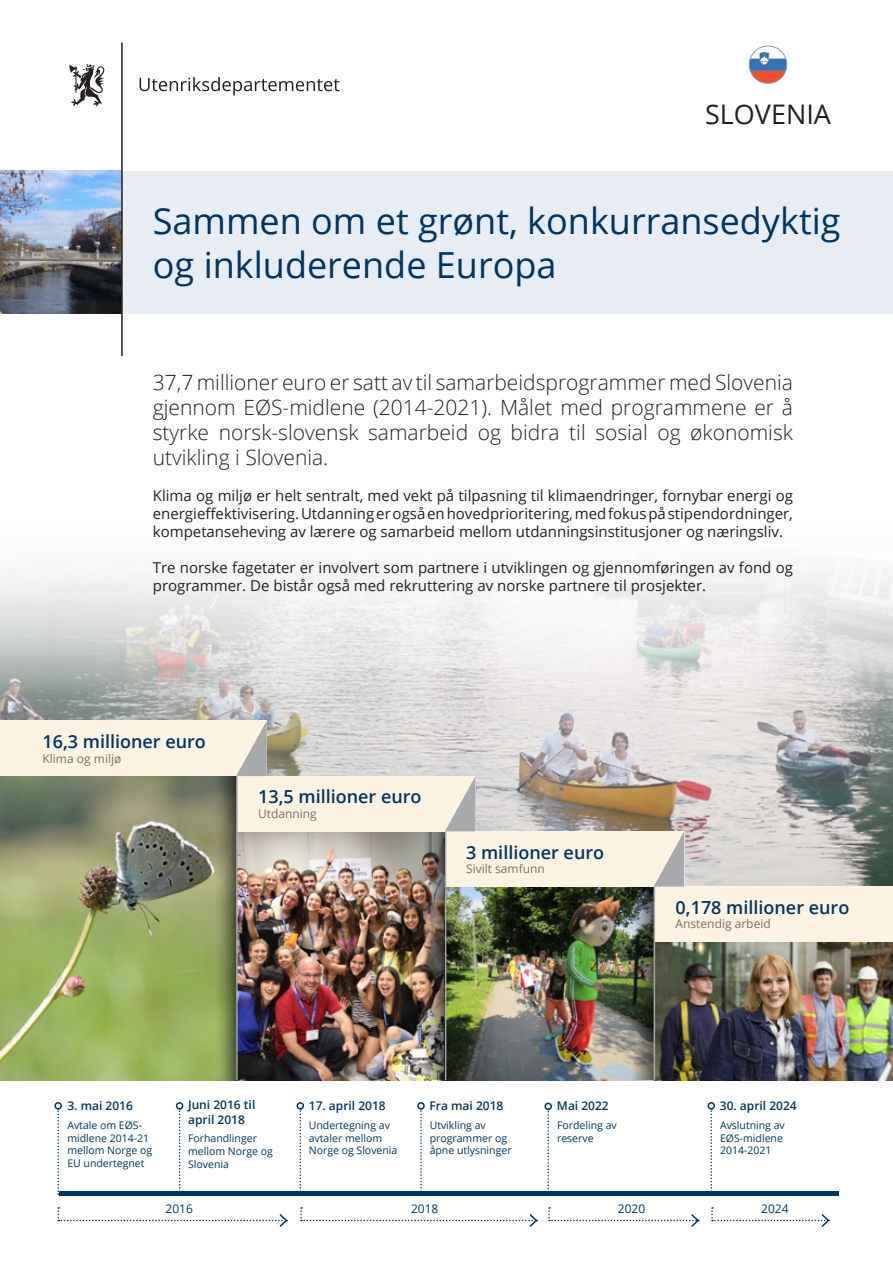
<style>
.page{position:relative;width:893px;height:1263px;background:#fff}
.page>*{position:absolute;margin:0;border:0;box-sizing:border-box;transform-origin:0 0}
.t1{font:36px/43.2px "Open Sans";color:#003562}
.t2{font:27px "Open Sans";color:#231f20}
.t3{font:300 21px/25.2px "Open Sans";color:#231f20;text-align:justify}
.Beløp_trapp{font:600 18px "Open Sans";color:#003562}
.t4{font:15px/18px "Open Sans";color:#231f20;text-align:justify}
.UD_sub_i_grafikk_hvi{font:600 12px/14.4px "Open Sans";color:#003562}
.Beløp_trapp-2{font:12px "Open Sans";color:#7c6e65}
.Tekst_trapp{font:12px "Open Sans";color:#7c6e65}
.UD_brød_i_tabell{font:12px "Open Sans";color:#003562}
.UD_liten_tekst_i_gra{font:10.5px/12.6px "Open Sans";color:#003562}
</style>
<div class="page">
<img style="left:0;top:568px;width:893px;height:319px">
<div style="left:122px;top:171px;width:771px;height:143px;background:#e8edf3"></div>
<img style="left:0;top:776px;width:214px;height:304px">
<img style="left:238px;top:831px;width:185px;height:249px">
<img style="left:655px;top:942px;width:238px;height:138px">
<img style="left:446px;top:887px;width:185px;height:193px">
<img style="left:423px;top:831px;width:22px;height:249px">
<img style="left:631px;top:887px;width:23px;height:193px">
<svg style="left:214px;top:776px;width:22px;height:304px;background:#788252"></svg>
<svg style="left:749px;top:46px;width:38px;height:37px"></svg>
<div style="left:749px;top:46px;width:38px;height:38px;border:1px solid #939598;border-radius:50%"></div>
<hr style="left:59px;top:1191px;width:780px;height:4px;background:#003562">
<svg style="left:57px;top:1109px;width:2px;height:86px"></svg>
<div style="left:54px;top:1102px;width:8px;height:7px;border:2px solid #003562;border-radius:50%"></div>
<svg style="left:179px;top:1109px;width:2px;height:82px"></svg>
<div style="left:176px;top:1102px;width:7px;height:7px;border:2px solid #003562;border-radius:50%"></div>
<svg style="left:420px;top:1109px;width:2px;height:82px"></svg>
<div style="left:417px;top:1102px;width:8px;height:7px;border:2px solid #003562;border-radius:50%"></div>
<svg style="left:300px;top:1109px;width:1px;height:82px"></svg>
<div style="left:297px;top:1102px;width:7px;height:7px;border:2px solid #003562;border-radius:50%"></div>
<svg style="left:547px;top:1110px;width:2px;height:81px"></svg>
<div style="left:544px;top:1102px;width:8px;height:8px;border:2px solid #003562;border-radius:50%"></div>
<svg style="left:710px;top:1109px;width:2px;height:82px"></svg>
<div style="left:707px;top:1102px;width:8px;height:7px;border:2px solid #003562;border-radius:50%"></div>
<img style="left:0;top:171px;width:121px;height:143px">
<svg style="left:58px;top:1207px;width:230px;height:20px"></svg>
<svg style="left:300px;top:1207px;width:238px;height:20px"></svg>
<svg style="left:548px;top:1207px;width:152px;height:20px"></svg>
<svg style="left:711px;top:1207px;width:119px;height:20px"></svg>
<div style="left:0;top:721px;width:267px;height:55px;background:#fcf3e3"></div>
<div style="left:237px;top:776px;width:238px;height:55px;background:#fcf3e3"></div>
<div style="left:445px;top:831px;width:239px;height:56px;background:#fcf3e3"></div>
<div style="left:654px;top:887px;width:239px;height:55px;background:#fcf3e3"></div>
<svg style="left:140px;top:77px;width:199px;height:18px"></svg>
<svg style="left:69px;top:64px;width:36px;height:43px"></svg>
<hr style="left:121px;top:43px;width:2px;height:313px;background:#231f20">
<svg style="left:236px;top:721px;width:31px;height:55px"></svg>
<svg style="left:445px;top:777px;width:30px;height:54px"></svg>
<svg style="left:654px;top:832px;width:30px;height:55px"></svg>
<hr style="left:445px;top:831px;width:1px;height:249px;background:#a8a9ad">
<hr style="left:654px;top:887px;width:1px;height:193px;background:#a8a9ad">
<hr style="left:236px;top:776px;width:2px;height:304px;background:#a8a9ad">
<p class="t2" style="left:705px;top:95px;width:127px">SLOVENIA</p>
<p class="t1" style="left:153px;top:199px;width:689px">Sammen om et grønt, konkurransedyktig og inkluderende Europa</p>
<p class="t3" style="left:153px;top:369px;width:642px">37,7 millioner euro er satt av til samarbeidsprogrammer med Slovenia gjennom EØS-midlene (2014-2021). Målet med programmene er å styrke norsk-slovensk samarbeid og bidra til sosial og økonomisk utvikling i Slovenia.</p>
<p class="t4" style="left:153px;top:486px;width:642px">Klima og miljø er helt sentralt, med vekt på tilpasning til klimaendringer, fornybar energi og energieffektivisering. Utdanning er også en hovedprioritering, med fokus på stipendordninger, kompetanseheving av lærere og samarbeid mellom utdanningsinstitusjoner og næringsliv.</p>
<p class="t4" style="left:153px;top:558px;width:642px">Tre norske fagetater er involvert som partnere i utviklingen og gjennomføringen av fond og programmer. De bistår også med rekruttering av norske partnere til prosjekter.</p>
<p class="Beløp_trapp" style="left:43px;top:729px;width:165px">16,3 millioner euro</p>
<p class="Tekst_trapp" style="left:43px;top:750px;width:80px">Klima og miljø</p>
<p class="Beløp_trapp" style="left:258px;top:784px;width:165px">13,5 millioner euro</p>
<p class="Tekst_trapp" style="left:258px;top:805px;width:60px">Utdanning</p>
<p class="Beløp_trapp" style="left:466px;top:840px;width:140px">3 millioner euro</p>
<p class="Beløp_trapp-2" style="left:466px;top:860px;width:80px">Sivilt samfunn</p>
<p class="Beløp_trapp" style="left:676px;top:895px;width:175px">0,178 millioner euro</p>
<p class="Beløp_trapp-2" style="left:676px;top:916px;width:97px">Anstendig arbeid</p>
<p class="UD_sub_i_grafikk_hvi" style="left:67px;top:1098px;width:67px">3. mai 2016</p>
<p class="UD_liten_tekst_i_gra" style="left:67px;top:1118px;width:86px">Avtale om EØS&shy;midlene 2014-21 mellom Norge og</p>
<p class="UD_liten_tekst_i_gra" style="left:67px;top:1156px;width:79px">EU undertegnet</p>
<p class="UD_sub_i_grafikk_hvi" style="left:188px;top:1097px;width:69px">Juni 2016 til april 2018</p>
<p class="UD_liten_tekst_i_gra" style="left:188px;top:1132px;width:86px">Forhandlinger mellom Norge og<br>Slovenia</p>
<p class="UD_sub_i_grafikk_hvi" style="left:309px;top:1098px;width:78px">17. april 2018</p>
<p class="UD_liten_tekst_i_gra" style="left:309px;top:1118px;width:90px">Undertegning av avtaler mellom<br>Norge og Slovenia</p>
<p class="UD_sub_i_grafikk_hvi" style="left:429px;top:1098px;width:75px">Fra mai 2018</p>
<p class="UD_liten_tekst_i_gra" style="left:430px;top:1118px;width:83px">Utvikling av programmer og åpne utlysninger</p>
<p class="UD_sub_i_grafikk_hvi" style="left:557px;top:1098px;width:53px">Mai 2022</p>
<p class="UD_liten_tekst_i_gra" style="left:557px;top:1118px;width:61px">Fordeling av reserve</p>
<p class="UD_sub_i_grafikk_hvi" style="left:720px;top:1098px;width:78px">30. april 2024</p>
<p class="UD_liten_tekst_i_gra" style="left:720px;top:1118px;width:66px">Avslutning av</p>
<p class="UD_liten_tekst_i_gra" style="left:720px;top:1131px;width:64px">EØS-midlene<br>2014-2021</p>
<p class="UD_brød_i_tabell" style="left:166px;top:1200px;width:29px">2016</p>
<p class="UD_brød_i_tabell" style="left:411px;top:1200px;width:29px">2018</p>
<p class="UD_brød_i_tabell" style="left:618px;top:1200px;width:29px">2020</p>
<p class="UD_brød_i_tabell" style="left:761px;top:1200px;width:29px">2024</p>
</div>
